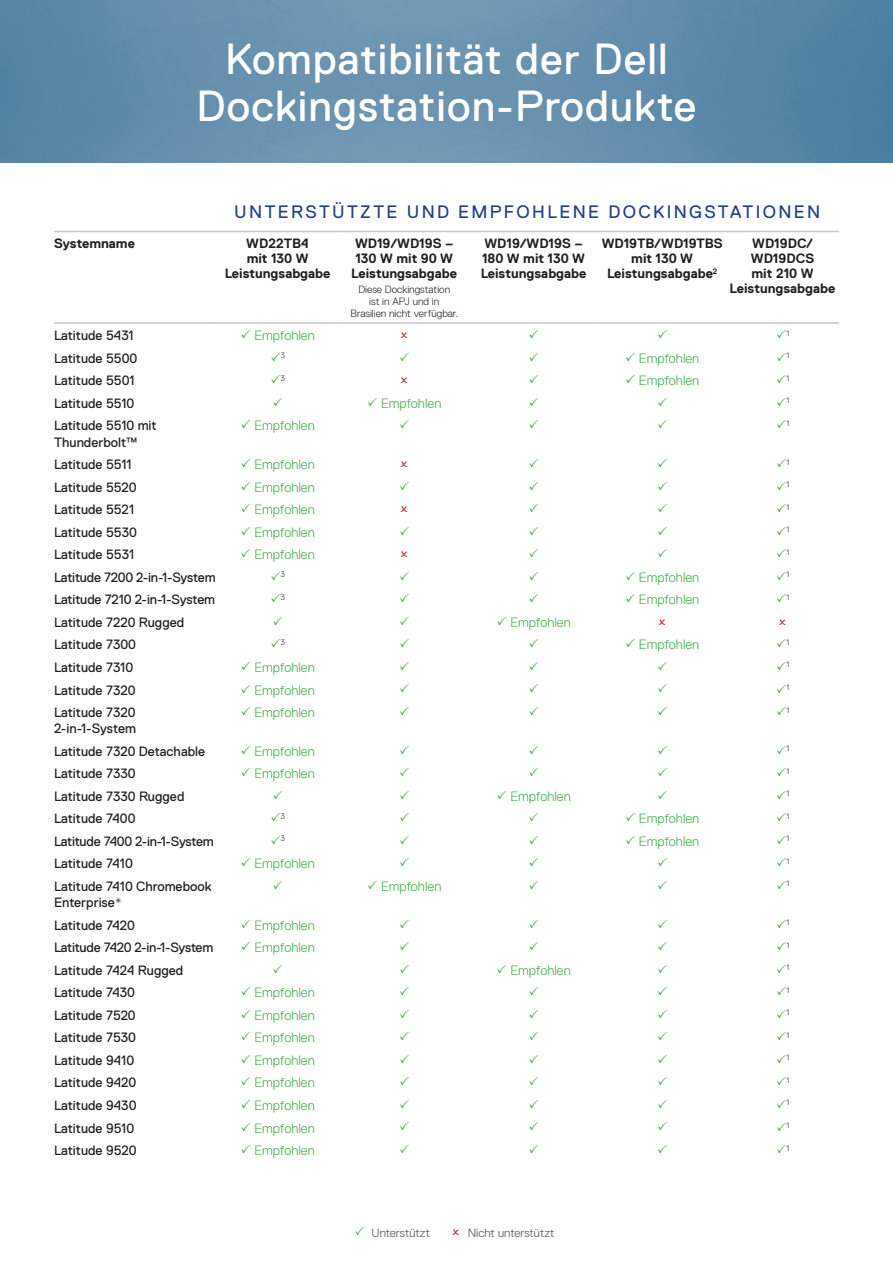
<style>
.page{position:relative;width:893px;height:1263px;background:#fff}
.page>*{position:absolute;margin:0;border:0;box-sizing:border-box;transform-origin:0 0}
.t1{font:43.5px/46.5px "Dell Replica";letter-spacing:.025em;color:#fff;text-align:center}
.t2{font:18px "Dell Replica";letter-spacing:.13em;color:#253f8e}
.t3{font:13.5px/16.2px "Dell Replica";color:#231f20}
.t4{font:300 13.5px "Dell Replica";color:#40ae49}
.t5{font:700 13.5px/15px "Dell Replica";color:#231f20;text-align:center}
.t6{font:13.5px "Dell Replica";letter-spacing:-.02em;color:#231f20}
.Spec_body{font:300 12px "Dell Replica";color:#4b4c4d}
.t7{font:300 10.5px/12px "Dell Replica";color:#231f20;text-align:center}
.t8{font:300 7.8px "Dell Replica";color:#231f20}
</style>
<div class="page">
<img style="left:0;top:0;width:893px;height:163px">
<hr style="left:54px;top:231px;width:162px;height:1px;background:#c8c9c7">
<hr style="left:216px;top:231px;width:124px;height:1px;background:#c8c9c7">
<hr style="left:340px;top:231px;width:129px;height:1px;background:#c8c9c7">
<hr style="left:469px;top:231px;width:129px;height:1px;background:#c8c9c7">
<hr style="left:598px;top:231px;width:128px;height:1px;background:#c8c9c7">
<hr style="left:726px;top:231px;width:113px;height:1px;background:#c8c9c7">
<hr style="left:54px;top:322px;width:162px;height:2px;background:#c8c9c7">
<hr style="left:216px;top:322px;width:124px;height:2px;background:#c8c9c7">
<hr style="left:340px;top:322px;width:129px;height:2px;background:#c8c9c7">
<hr style="left:469px;top:322px;width:129px;height:2px;background:#c8c9c7">
<hr style="left:598px;top:322px;width:128px;height:2px;background:#c8c9c7">
<hr style="left:726px;top:322px;width:113px;height:2px;background:#c8c9c7">
<p class="t1" style="left:197px;top:36px;width:501px">Kompatibilität der Dell<br>Dockingstation-Produkte</p>
<p class="t2" style="left:234px;top:202px;width:588px">UNTERSTÜTZTE UND EMPFOHLENE DOCKINGSTATIONEN</p>
<p class="t5" style="left:54px;top:236px;width:82px">Systemname</p>
<p class="t5" style="left:225px;top:236px;width:107px">WD22TB4<br>mit 130 W<br>Leistungsabgabe</p>
<p class="t5" style="left:351px;top:236px;width:107px;text-align:left">WD19/WD19S –<br>130 W mit 90 W<br>Leistungsabgabe</p>
<p class="t7" style="left:350px;top:283px;width:109px">Diese Dockingstation<br>ist in APJ und in<br>Brasilien nicht verfügbar.</p>
<p class="t5" style="left:481px;top:236px;width:107px;text-align:left">WD19/WD19S –<br>180 W mit 130 W<br>Leistungsabgabe</p>
<p class="t5" style="left:602px;top:236px;width:123px">WD19TB/WD19TBS mit 130 W<br>Leistungsabgabe<sup>2</sup></p>
<p class="t5" style="left:730px;top:236px;width:107px">WD19DC/<br>WD19DCS<br>mit 210 W<br>Leistungsabgabe</p>
<p class="t3" style="left:54px;top:328px;width:81px">Latitude 5431</p>
<p class="t4" style="left:254px;top:328px;width:62px">Empfohlen</p>
<p class="t8" style="left:786px;top:329px;width:4px">1</p>
<p class="t3" style="left:54px;top:350px;width:85px">Latitude 5500</p>
<p class="t8" style="left:281px;top:351px;width:6px">3</p>
<p class="t4" style="left:639px;top:351px;width:62px">Empfohlen</p>
<p class="t8" style="left:786px;top:351px;width:4px">1</p>
<p class="t3" style="left:54px;top:373px;width:82px">Latitude 5501</p>
<p class="t8" style="left:281px;top:374px;width:6px">3</p>
<p class="t4" style="left:639px;top:373px;width:62px">Empfohlen</p>
<p class="t8" style="left:786px;top:374px;width:4px">1</p>
<p class="t3" style="left:54px;top:395px;width:82px">Latitude 5510</p>
<p class="t4" style="left:381px;top:396px;width:62px">Empfohlen</p>
<p class="t8" style="left:786px;top:396px;width:4px">1</p>
<p class="t3" style="left:54px;top:418px;width:104px">Latitude 5510 mit<br>Thunderbolt™</p>
<p class="t4" style="left:254px;top:418px;width:62px">Empfohlen</p>
<p class="t8" style="left:786px;top:419px;width:4px">1</p>
<p class="t3" style="left:54px;top:456px;width:79px">Latitude 5511</p>
<p class="t4" style="left:254px;top:457px;width:62px">Empfohlen</p>
<p class="t8" style="left:786px;top:458px;width:4px">1</p>
<p class="t3" style="left:54px;top:479px;width:84px">Latitude 5520</p>
<p class="t4" style="left:254px;top:479px;width:62px">Empfohlen</p>
<p class="t8" style="left:786px;top:480px;width:4px">1</p>
<p class="t3" style="left:54px;top:501px;width:82px">Latitude 5521</p>
<p class="t4" style="left:254px;top:502px;width:62px">Empfohlen</p>
<p class="t8" style="left:786px;top:503px;width:4px">1</p>
<p class="t3" style="left:54px;top:524px;width:85px">Latitude 5530</p>
<p class="t4" style="left:254px;top:525px;width:62px">Empfohlen</p>
<p class="t8" style="left:786px;top:525px;width:4px">1</p>
<p class="t3" style="left:54px;top:547px;width:82px">Latitude 5531</p>
<p class="t4" style="left:254px;top:547px;width:62px">Empfohlen</p>
<p class="t8" style="left:786px;top:548px;width:4px">1</p>
<p class="t3" style="left:54px;top:569px;width:163px">Latitude 7200 2-in-1-System</p>
<p class="t8" style="left:281px;top:570px;width:6px">3</p>
<p class="t4" style="left:639px;top:570px;width:62px">Empfohlen</p>
<p class="t8" style="left:786px;top:570px;width:4px">1</p>
<p class="t3" style="left:54px;top:592px;width:163px">Latitude 7210 2-in-1-System</p>
<p class="t8" style="left:281px;top:593px;width:6px">3</p>
<p class="t4" style="left:639px;top:592px;width:62px">Empfohlen</p>
<p class="t8" style="left:786px;top:593px;width:4px">1</p>
<p class="t3" style="left:54px;top:614px;width:132px">Latitude 7220 Rugged</p>
<p class="t4" style="left:510px;top:615px;width:62px">Empfohlen</p>
<p class="t3" style="left:54px;top:637px;width:84px">Latitude 7300</p>
<p class="t8" style="left:281px;top:638px;width:6px">3</p>
<p class="t4" style="left:639px;top:637px;width:62px">Empfohlen</p>
<p class="t8" style="left:786px;top:638px;width:4px">1</p>
<p class="t3" style="left:54px;top:659px;width:81px">Latitude 7310</p>
<p class="t4" style="left:254px;top:660px;width:62px">Empfohlen</p>
<p class="t8" style="left:786px;top:660px;width:4px">1</p>
<p class="t3" style="left:54px;top:682px;width:83px">Latitude 7320</p>
<p class="t4" style="left:254px;top:682px;width:62px">Empfohlen</p>
<p class="t8" style="left:786px;top:683px;width:4px">1</p>
<p class="t3" style="left:54px;top:704px;width:83px">Latitude 7320<br>2-in-1-System</p>
<p class="t4" style="left:254px;top:705px;width:62px">Empfohlen</p>
<p class="t8" style="left:786px;top:705px;width:4px">1</p>
<p class="t3" style="left:54px;top:743px;width:153px">Latitude 7320 Detachable</p>
<p class="t4" style="left:254px;top:744px;width:62px">Empfohlen</p>
<p class="t8" style="left:786px;top:744px;width:4px">1</p>
<p class="t3" style="left:54px;top:766px;width:83px">Latitude 7330</p>
<p class="t4" style="left:254px;top:766px;width:62px">Empfohlen</p>
<p class="t8" style="left:786px;top:767px;width:4px">1</p>
<p class="t3" style="left:54px;top:788px;width:132px">Latitude 7330 Rugged</p>
<p class="t4" style="left:510px;top:789px;width:62px">Empfohlen</p>
<p class="t8" style="left:786px;top:789px;width:4px">1</p>
<p class="t3" style="left:54px;top:811px;width:83px">Latitude 7400</p>
<p class="t8" style="left:281px;top:812px;width:6px">3</p>
<p class="t4" style="left:639px;top:811px;width:62px">Empfohlen</p>
<p class="t8" style="left:786px;top:812px;width:4px">1</p>
<p class="t6" style="left:54px;top:834px;width:161px">Latitude 7400 2-in-1-System</p>
<p class="t8" style="left:281px;top:834px;width:6px">3</p>
<p class="t4" style="left:639px;top:834px;width:62px">Empfohlen</p>
<p class="t8" style="left:786px;top:834px;width:4px">1</p>
<p class="t3" style="left:54px;top:856px;width:80px">Latitude 7410</p>
<p class="t4" style="left:254px;top:856px;width:62px">Empfohlen</p>
<p class="t8" style="left:786px;top:857px;width:4px">1</p>
<p class="t3" style="left:54px;top:878px;width:159px">Latitude 7410 Chromebook<br>Enterprise*</p>
<p class="t4" style="left:381px;top:879px;width:62px">Empfohlen</p>
<p class="t8" style="left:786px;top:879px;width:4px">1</p>
<p class="t3" style="left:54px;top:917px;width:82px">Latitude 7420</p>
<p class="t4" style="left:254px;top:917px;width:62px">Empfohlen</p>
<p class="t8" style="left:786px;top:918px;width:4px">1</p>
<p class="t6" style="left:54px;top:940px;width:161px">Latitude 7420 2-in-1-System</p>
<p class="t4" style="left:254px;top:940px;width:62px">Empfohlen</p>
<p class="t8" style="left:786px;top:941px;width:4px">1</p>
<p class="t3" style="left:54px;top:962px;width:131px">Latitude 7424 Rugged</p>
<p class="t4" style="left:510px;top:962px;width:62px">Empfohlen</p>
<p class="t8" style="left:786px;top:963px;width:4px">1</p>
<p class="t3" style="left:54px;top:984px;width:83px">Latitude 7430</p>
<p class="t4" style="left:254px;top:985px;width:62px">Empfohlen</p>
<p class="t8" style="left:786px;top:986px;width:4px">1</p>
<p class="t3" style="left:54px;top:1007px;width:83px">Latitude 7520</p>
<p class="t4" style="left:254px;top:1008px;width:62px">Empfohlen</p>
<p class="t8" style="left:786px;top:1008px;width:4px">1</p>
<p class="t3" style="left:54px;top:1030px;width:84px">Latitude 7530</p>
<p class="t4" style="left:254px;top:1030px;width:62px">Empfohlen</p>
<p class="t8" style="left:786px;top:1031px;width:4px">1</p>
<p class="t3" style="left:54px;top:1052px;width:82px">Latitude 9410</p>
<p class="t4" style="left:254px;top:1053px;width:62px">Empfohlen</p>
<p class="t8" style="left:786px;top:1053px;width:4px">1</p>
<p class="t3" style="left:54px;top:1075px;width:84px">Latitude 9420</p>
<p class="t4" style="left:254px;top:1075px;width:62px">Empfohlen</p>
<p class="t8" style="left:786px;top:1076px;width:4px">1</p>
<p class="t3" style="left:54px;top:1097px;width:84px">Latitude 9430</p>
<p class="t4" style="left:254px;top:1098px;width:62px">Empfohlen</p>
<p class="t8" style="left:786px;top:1098px;width:4px">1</p>
<p class="t3" style="left:54px;top:1120px;width:82px">Latitude 9510</p>
<p class="t4" style="left:254px;top:1120px;width:62px">Empfohlen</p>
<p class="t8" style="left:786px;top:1121px;width:4px">1</p>
<p class="t3" style="left:54px;top:1142px;width:84px">Latitude 9520</p>
<p class="t4" style="left:254px;top:1143px;width:62px">Empfohlen</p>
<p class="t8" style="left:786px;top:1143px;width:4px">1</p>
<p class="Spec_body" style="left:372px;top:1226px;width:60px">Unterstützt</p>
<p class="Spec_body" style="left:468px;top:1226px;width:88px">Nicht unterstützt</p>
</div>
